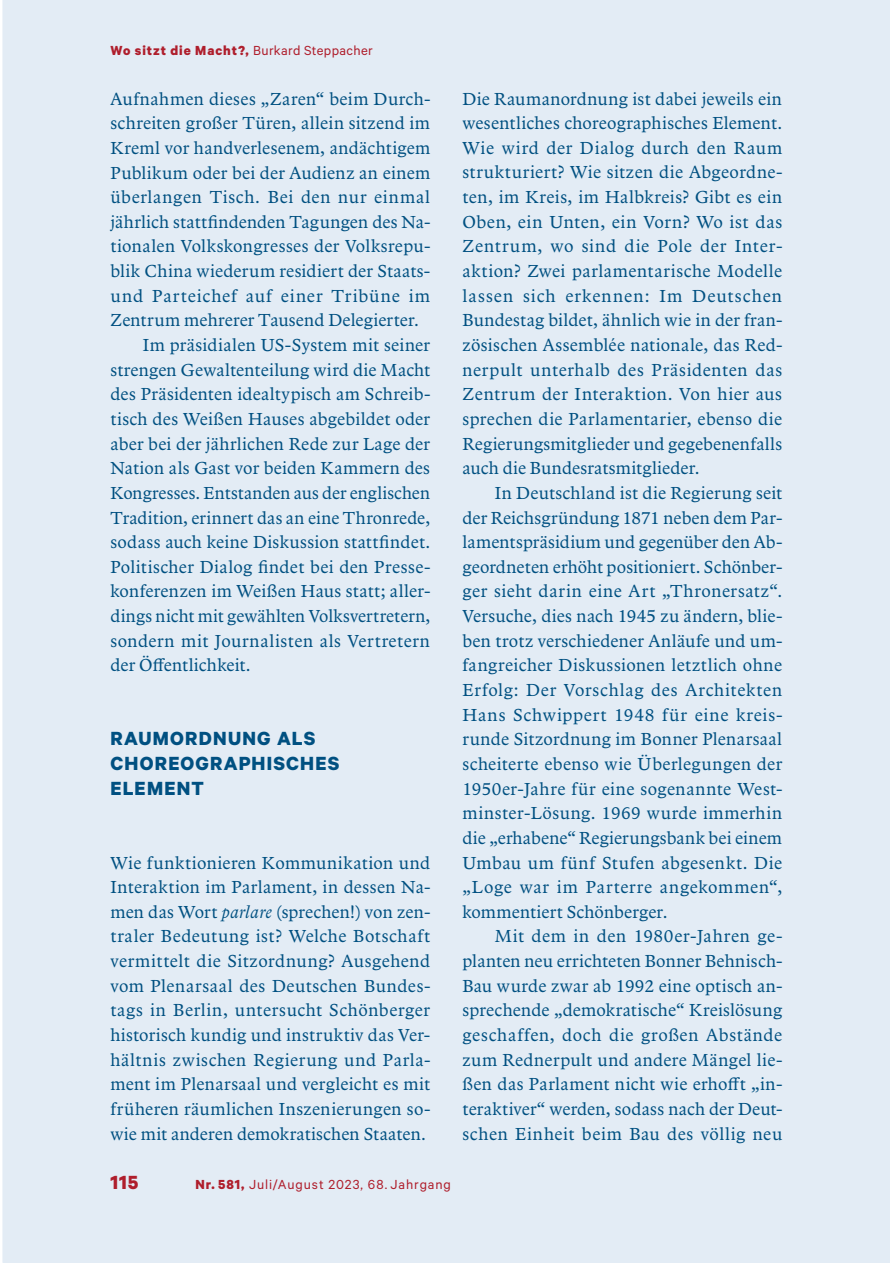
<style>
.page{position:relative;width:893px;height:1263px;background:#fff}
.page>*{position:absolute;margin:0;border:0;box-sizing:border-box;transform-origin:0 0}
.t1{font:700 21.45px/24.6px "Calibre";letter-spacing:.06em;color:#005081}
.t2{font:700 21.45px "Calibre";color:#af1e2c}
.t3{font:18px/24.6px "Arbesco DT";letter-spacing:.015em;color:#005081;text-align:justify}
.t4{font:18px "Arbesco DT";letter-spacing:.04em;color:#005081}
.t5{font:18px "Arbesco DT";letter-spacing:.05em;color:#005081}
.t6{font:14.85px "Calibre";letter-spacing:.06em;color:#af1e2c}
.t7{font:700 14.85px "Calibre";letter-spacing:.06em;color:#af1e2c}
.s1{font-weight:400}
.s2{font-style:italic}
.s3{font-weight:700}
</style>
<div class="page">
<div style="left:3px;top:0;width:887px;height:1263px;background:#e3ecf5"></div>
<p class="t7" style="left:110px;top:46px;width:264px">Wo sitzt die Macht?, <span class="s1">Burkard Steppacher</span></p>
<p class="t3" style="left:110px;top:88px;width:321px">Aufnahmen dieses „Zaren“ beim Durch-</p>
<p class="t3" style="left:110px;top:112px;width:321px">schreiten großer Türen, allein sitzend im</p>
<p class="t3" style="left:110px;top:137px;width:321px">Kreml vor handverlesenem, andächtigem</p>
<p class="t3" style="left:110px;top:161px;width:321px">Publikum oder bei der Audienz an einem</p>
<p class="t4" style="left:110px;top:190px;width:321px">überlangen Tisch. Bei den nur einmal</p>
<p class="t3" style="left:110px;top:211px;width:321px">jährlich stattfindenden Tagungen des Na-</p>
<p class="t3" style="left:110px;top:235px;width:321px">tionalen Volkskongresses der Volks repu-</p>
<p class="t3" style="left:110px;top:260px;width:321px">blik China wiederum residiert der Staats-</p>
<p class="t5" style="left:110px;top:289px;width:321px">und Parteichef auf einer Tribüne im</p>
<p class="t3" style="left:110px;top:309px;width:310px">Zentrum mehrerer Tausend Delegierter.</p>
<p class="t3" style="left:143px;top:334px;width:289px">Im präsidialen US-System mit seiner</p>
<p class="t3" style="left:110px;top:359px;width:321px">strengen Gewaltenteilung wird die Macht</p>
<p class="t3" style="left:110px;top:383px;width:321px">des Präsidenten idealtypisch am Schreib-</p>
<p class="t3" style="left:110px;top:408px;width:321px">tisch des Weißen Hauses abgebildet oder</p>
<p class="t3" style="left:110px;top:432px;width:321px">aber bei der jährlichen Rede zur Lage der</p>
<p class="t3" style="left:110px;top:457px;width:321px">Nation als Gast vor beiden Kammern des</p>
<p class="t3" style="left:110px;top:482px;width:321px">Kongresses. Entstanden aus der englischen</p>
<p class="t3" style="left:110px;top:506px;width:321px">Tradition, erinnert das an eine Thronrede,</p>
<p class="t3" style="left:110px;top:531px;width:321px">sodass auch keine Diskussion stattfindet.</p>
<p class="t3" style="left:110px;top:556px;width:321px">Politischer Dialog findet bei den Presse-</p>
<p class="t3" style="left:110px;top:580px;width:321px">konferenzen im Weißen Haus statt; aller-</p>
<p class="t3" style="left:110px;top:605px;width:321px">dings nicht mit gewählten Volksvertretern,</p>
<p class="t3" style="left:110px;top:630px;width:321px">sondern mit Journalisten als Vertretern</p>
<p class="t3" style="left:110px;top:654px;width:142px">der Öffentlichkeit.</p>
<p class="t1" style="left:110px;top:728px;width:231px">RAUMORDNUNG ALS<br>CHOREOGRAPHISCHES<br>ELEMENT</p>
<p class="t3" style="left:110px;top:851px;width:321px">Wie funktionieren Kommunikation und Interaktion im Parlament, in dessen Na&shy;men das Wort <span class="s2">parlare</span> (sprechen!) von zen&shy;traler Bedeutung ist? Welche Botschaft vermittelt die Sitzordnung? Ausgehend vom Plenarsaal des Deutschen Bundes&shy;tags in Berlin, untersucht Schönberger historisch kundig und instruktiv das Ver&shy;hältnis zwischen Regierung und Parla&shy;ment im Plenarsaal und vergleicht es mit früheren räumlichen Inszenierungen so&shy;wie mit anderen demokratischen Staaten.</p>
<p class="t3" style="left:462px;top:87px;width:321px">Die Raumanordnung ist dabei jeweils ein wesentliches choreographisches Element.<br>Wie wird der Dialog durch den Raum strukturiert? Wie sitzen die Abgeordne&shy;ten, im Kreis, im Halbkreis? Gibt es ein Oben, ein Unten, ein Vorn? Wo ist das Zentrum, wo sind die Pole der Inter&shy;aktion? Zwei parlamentarische Modelle lassen sich erkennen: Im Deutschen Bundes tag bildet, ähnlich wie in der fran&shy;zösischen Assemblée nationale, das Red&shy;nerpult unterhalb des Präsidenten das Zentrum der Interaktion. Von hier aus sprechen die Parlamentarier, ebenso die Regierungsmitglieder und gegebenenfalls auch die Bundesratsmitglieder.</p>
<p class="t3" style="left:462px;top:482px;width:321px;text-indent:32px">In Deutschland ist die Regierung seit der Reichsgründung 1871 neben dem Par&shy;lamentspräsidium und gegenüber den Ab&shy;geordneten erhöht positioniert. Schönber&shy;ger sieht darin eine Art „Thronersatz“.<br>Versuche, dies nach 1945 zu ändern, blie&shy;ben trotz verschiedener Anläufe und um&shy;fangreicher Diskussionen letztlich ohne Erfolg: Der Vorschlag des Architekten Hans Schwippert 1948 für eine kreis&shy;runde Sitzordnung im Bonner Plenarsaal scheiterte ebenso wie Überlegungen der 1950er-Jahre für eine sogenannte West&shy;minster-Lösung. 1969 wurde immerhin die „erhabene“ Regierungsbank bei einem Umbau um fünf Stufen abgesenkt. Die „Loge war im Parterre angekommen“, kommentiert Schönberger.</p>
<p class="t3" style="left:462px;top:925px;width:321px;text-indent:32px">Mit dem in den 1980er-Jahren ge&shy;planten neu errichteten Bonner Behnisch-Bau wurde zwar ab 1992 eine optisch an&shy;sprechende „demokratische“ Kreislösung geschaffen, doch die großen Abstände zum Rednerpult und andere Mängel lie&shy;ßen das Parlament nicht wie erhofft „in&shy;teraktiver“ werden, sodass nach der Deut&shy;schen Einheit beim Bau des völlig neu</p>
<p class="t2" style="left:110px;top:1175px;width:29px">115</p>
<p class="t6" style="left:195px;top:1179px;width:257px"><span class="s3">Nr. 581,</span> Juli/August 2023, 68. Jahrgang</p>
</div>
